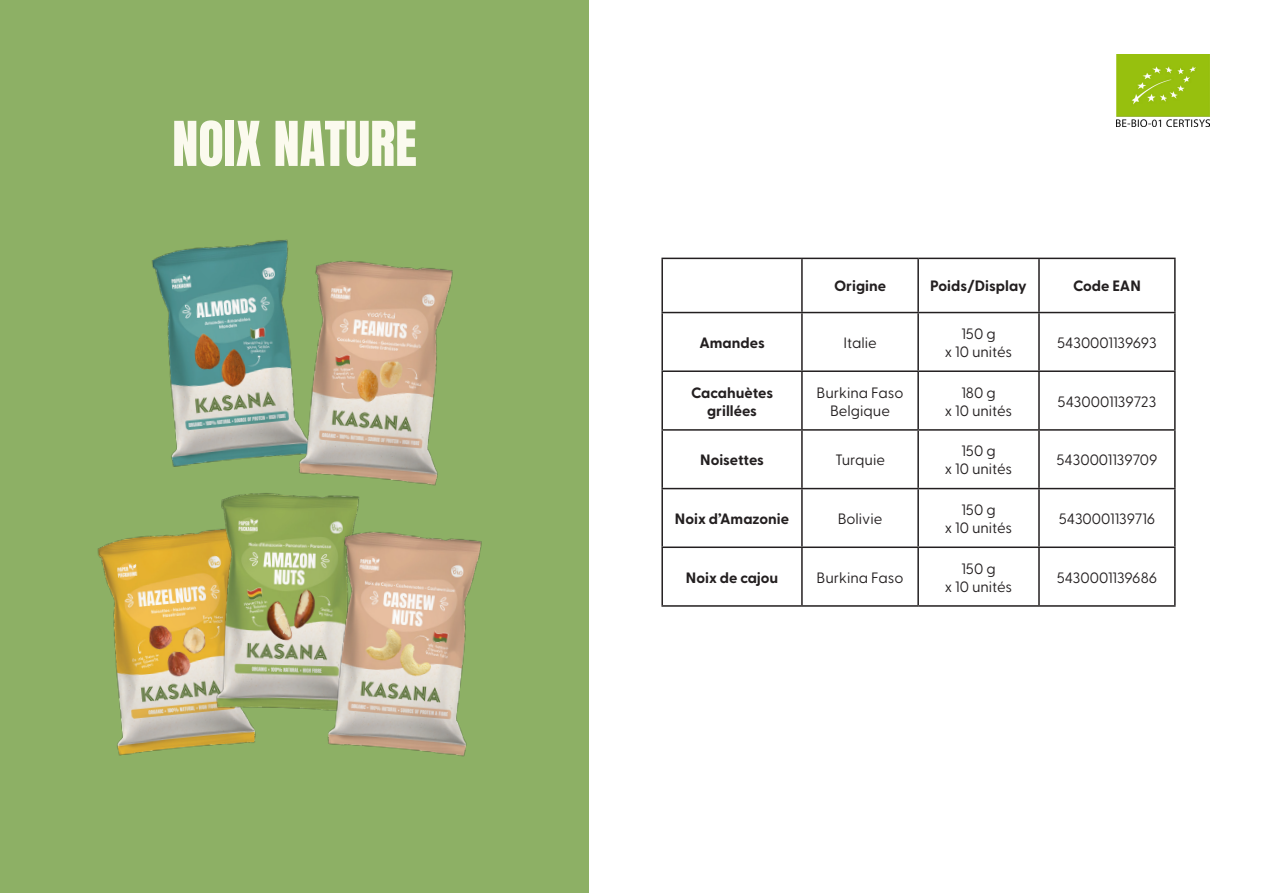
<style>
.page{position:relative;width:1263px;height:893px;background:#fff}
.page>*{position:absolute;margin:0;border:0;box-sizing:border-box;transform-origin:0 0}
.t1{font:52.5px "Anton";color:#fbfaee}
.t2{font:15px/18px "Greycliff CF";color:#231f20;text-align:center}
.t3{font:700 15px "Greycliff CF";color:#231f20}
</style>
<div class="page">
<div style="left:0;top:0;width:589px;height:893px;background:#8db065"></div>
<img style="left:152px;top:239px;width:136px;height:228px">
<img style="left:280px;top:247px;width:173px;height:239px">
<img style="left:97px;top:533px;width:159px;height:223px">
<img style="left:199px;top:482px;width:176px;height:243px">
<img style="left:309px;top:517px;width:173px;height:240px">
<hr style="left:661px;top:258px;width:141px;height:1px;background:#231f20">
<hr style="left:661px;top:259px;width:2px;height:53px;background:#231f20">
<hr style="left:802px;top:258px;width:116px;height:1px;background:#231f20">
<hr style="left:801px;top:259px;width:2px;height:53px;background:#231f20">
<hr style="left:918px;top:258px;width:121px;height:1px;background:#231f20">
<hr style="left:917px;top:259px;width:2px;height:53px;background:#231f20">
<hr style="left:1039px;top:258px;width:136px;height:1px;background:#231f20">
<hr style="left:1038px;top:259px;width:2px;height:53px;background:#231f20">
<hr style="left:1174px;top:259px;width:1px;height:53px;background:#231f20">
<hr style="left:661px;top:312px;width:141px;height:1px;background:#231f20">
<hr style="left:661px;top:313px;width:2px;height:57px;background:#231f20">
<hr style="left:802px;top:312px;width:116px;height:1px;background:#231f20">
<hr style="left:801px;top:313px;width:2px;height:57px;background:#231f20">
<hr style="left:918px;top:312px;width:121px;height:1px;background:#231f20">
<hr style="left:917px;top:313px;width:2px;height:57px;background:#231f20">
<hr style="left:1039px;top:312px;width:136px;height:1px;background:#231f20">
<hr style="left:1038px;top:313px;width:2px;height:57px;background:#231f20">
<hr style="left:1174px;top:313px;width:1px;height:57px;background:#231f20">
<hr style="left:661px;top:370px;width:141px;height:2px;background:#231f20">
<hr style="left:661px;top:372px;width:2px;height:57px;background:#231f20">
<hr style="left:802px;top:370px;width:116px;height:2px;background:#231f20">
<hr style="left:801px;top:372px;width:2px;height:57px;background:#231f20">
<hr style="left:918px;top:370px;width:121px;height:2px;background:#231f20">
<hr style="left:917px;top:372px;width:2px;height:57px;background:#231f20">
<hr style="left:1039px;top:370px;width:136px;height:2px;background:#231f20">
<hr style="left:1038px;top:372px;width:2px;height:57px;background:#231f20">
<hr style="left:1174px;top:372px;width:1px;height:57px;background:#231f20">
<hr style="left:661px;top:429px;width:141px;height:2px;background:#231f20">
<hr style="left:661px;top:431px;width:2px;height:57px;background:#231f20">
<hr style="left:802px;top:429px;width:116px;height:2px;background:#231f20">
<hr style="left:801px;top:431px;width:2px;height:57px;background:#231f20">
<hr style="left:918px;top:429px;width:121px;height:2px;background:#231f20">
<hr style="left:917px;top:431px;width:2px;height:57px;background:#231f20">
<hr style="left:1039px;top:429px;width:136px;height:2px;background:#231f20">
<hr style="left:1038px;top:431px;width:2px;height:57px;background:#231f20">
<hr style="left:1174px;top:431px;width:1px;height:57px;background:#231f20">
<hr style="left:661px;top:488px;width:141px;height:1px;background:#231f20">
<hr style="left:661px;top:489px;width:2px;height:57px;background:#231f20">
<hr style="left:802px;top:488px;width:116px;height:1px;background:#231f20">
<hr style="left:801px;top:489px;width:2px;height:57px;background:#231f20">
<hr style="left:918px;top:488px;width:121px;height:1px;background:#231f20">
<hr style="left:917px;top:489px;width:2px;height:57px;background:#231f20">
<hr style="left:1039px;top:488px;width:136px;height:1px;background:#231f20">
<hr style="left:1038px;top:489px;width:2px;height:57px;background:#231f20">
<hr style="left:1174px;top:489px;width:1px;height:57px;background:#231f20">
<hr style="left:661px;top:546px;width:141px;height:2px;background:#231f20">
<hr style="left:661px;top:548px;width:2px;height:57px;background:#231f20">
<hr style="left:802px;top:546px;width:116px;height:2px;background:#231f20">
<hr style="left:801px;top:548px;width:2px;height:57px;background:#231f20">
<hr style="left:918px;top:546px;width:121px;height:2px;background:#231f20">
<hr style="left:917px;top:548px;width:2px;height:57px;background:#231f20">
<hr style="left:1039px;top:546px;width:136px;height:2px;background:#231f20">
<hr style="left:1038px;top:548px;width:2px;height:57px;background:#231f20">
<hr style="left:1174px;top:548px;width:1px;height:57px;background:#231f20">
<hr style="left:661px;top:605px;width:141px;height:2px;background:#231f20">
<hr style="left:802px;top:605px;width:116px;height:2px;background:#231f20">
<hr style="left:918px;top:605px;width:121px;height:2px;background:#231f20">
<hr style="left:1039px;top:605px;width:136px;height:2px;background:#231f20">
<img style="left:1116px;top:54px;width:94px;height:72px">
<p class="t1" style="left:172px;top:117px;width:246px">NOIX NATURE</p>
<p class="t3" style="left:834px;top:277px;width:54px">Origine</p>
<p class="t3" style="left:930px;top:277px;width:98px">Poids/Display</p>
<p class="t3" style="left:1073px;top:277px;width:69px">Code EAN</p>
<p class="t3" style="left:699px;top:334px;width:67px">Amandes</p>
<p class="t2" style="left:843px;top:334px;width:35px">Italie</p>
<p class="t2" style="left:961px;top:325px;width:36px">150 g</p>
<p class="t2" style="left:945px;top:343px;width:69px">x 10 unités</p>
<p class="t3" style="left:691px;top:383px;width:84px">Cacahuètes</p>
<p class="t3" style="left:707px;top:401px;width:51px">grillées</p>
<p class="t2" style="left:817px;top:383px;width:88px">Burkina Faso<br>Belgique</p>
<p class="t2" style="left:961px;top:383px;width:36px">180 g</p>
<p class="t2" style="left:945px;top:401px;width:69px">x 10 unités</p>
<p class="t3" style="left:700px;top:451px;width:65px">Noisettes</p>
<p class="t2" style="left:835px;top:451px;width:52px">Turquie</p>
<p class="t3" style="left:675px;top:510px;width:116px">Noix d’Amazonie</p>
<p class="t2" style="left:838px;top:510px;width:46px">Bolivie</p>
<p class="t3" style="left:686px;top:568px;width:94px">Noix de cajou</p>
<p class="t2" style="left:817px;top:568px;width:88px">Burkina Faso</p>
<p class="t2" style="left:961px;top:442px;width:36px">150 g</p>
<p class="t2" style="left:945px;top:460px;width:69px">x 10 unités</p>
<p class="t2" style="left:961px;top:501px;width:36px">150 g</p>
<p class="t2" style="left:945px;top:519px;width:69px">x 10 unités</p>
<p class="t2" style="left:961px;top:559px;width:36px">150 g</p>
<p class="t2" style="left:945px;top:577px;width:69px">x 10 unités</p>
<p class="t2" style="left:1057px;top:334px;width:101px">5430001139693</p>
<p class="t2" style="left:1057px;top:392px;width:100px">5430001139723</p>
<p class="t2" style="left:1056px;top:451px;width:102px">5430001139709</p>
<p class="t2" style="left:1059px;top:510px;width:98px">5430001139716</p>
<p class="t2" style="left:1057px;top:568px;width:102px">5430001139686</p>
</div>
